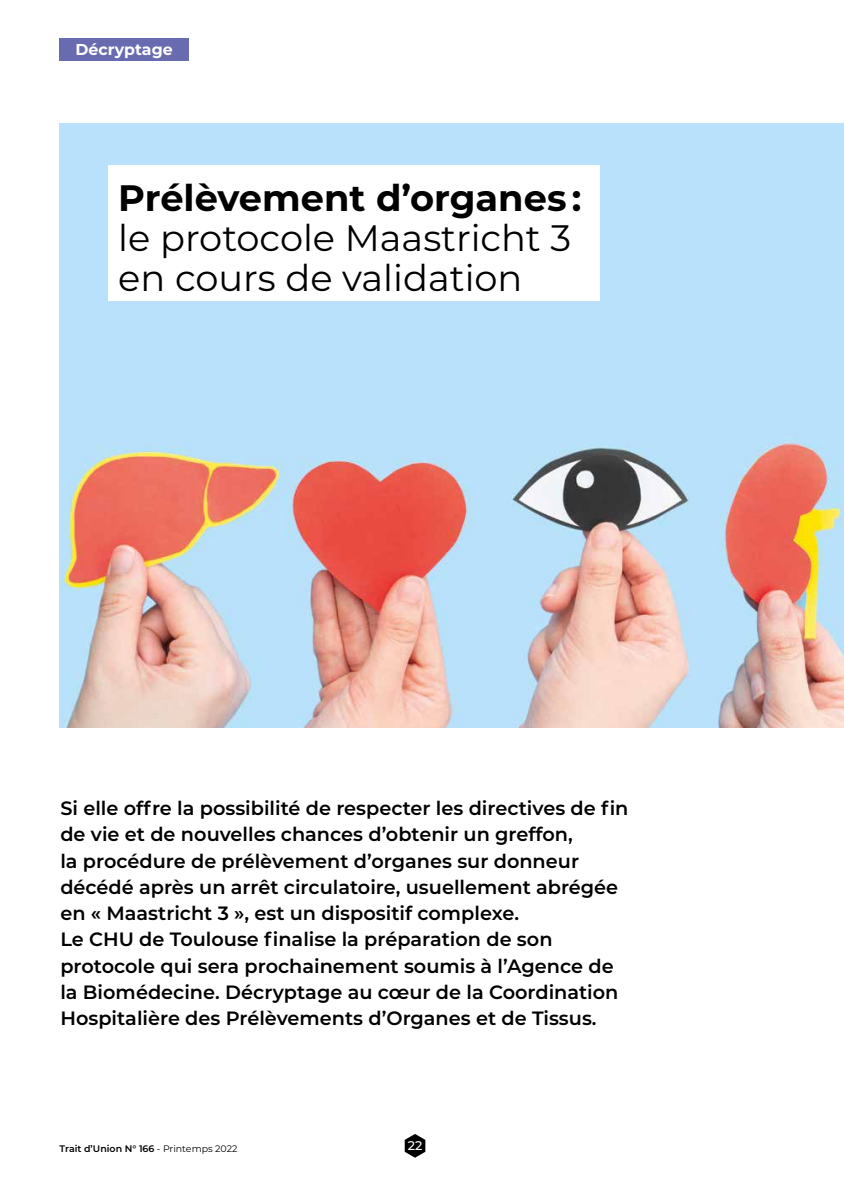
<style>
.page{position:relative;width:844px;height:1191px;background:#fff}
.page>*{position:absolute;margin:0;border:0;box-sizing:border-box;transform-origin:0 0}
.t1{font:36.75px/40.2px "Montserrat";color:#000}
.t2{font:700 36.75px "Montserrat";color:#000}
.t3{font:600 19.25px/26.2px "Montserrat";color:#000}
.t4{font:700 15.75px "Montserrat";color:#fff}
.t5{font:500 12.6px "Montserrat";color:#fff}
.t6{font:600 9.45px "Montserrat";color:#000}
.s1{font-weight:400}
</style>
<div class="page">
<svg style="left:404px;top:1134px;width:21px;height:23px"></svg>
<div style="left:60px;top:38px;width:129px;height:22px;background:#686baf"></div>
<img style="left:60px;top:123px;width:783px;height:605px">
<div style="left:108px;top:165px;width:491px;height:136px;background:#fff"></div>
<p class="t4" style="left:75px;top:38px;width:99px">Décryptage</p>
<h1 class="t2" style="left:118px;top:171px;width:464px">Prélèvement d’organes :</h1>
<h1 class="t1" style="left:118px;top:216px;width:454px">le protocole Maastricht 3 en cours de validation</h1>
<p class="t3" style="left:60px;top:794px;width:569px">Si elle offre la possibilité de respecter les directives de fin de vie et de nouvelles chances d’obtenir un greffon,<br>la procédure de prélèvement d’organes sur donneur décédé après un arrêt circulatoire, usuellement abrégée en « Maastricht 3 », est un dispositif complexe.<br>Le CHU de Toulouse finalise la préparation de son protocole qui sera prochainement soumis à l’Agence de la Biomédecine. Décryptage au cœur de la Coordination Hospitalière des Prélèvements d’Organes et de Tissus.</p>
<p class="t6" style="left:60px;top:1141px;width:179px">Trait d’Union N° 166 <span class="s1">- Printemps 2022</span></p>
<p class="t5" style="left:407px;top:1136px;width:16px">22</p>
</div>
